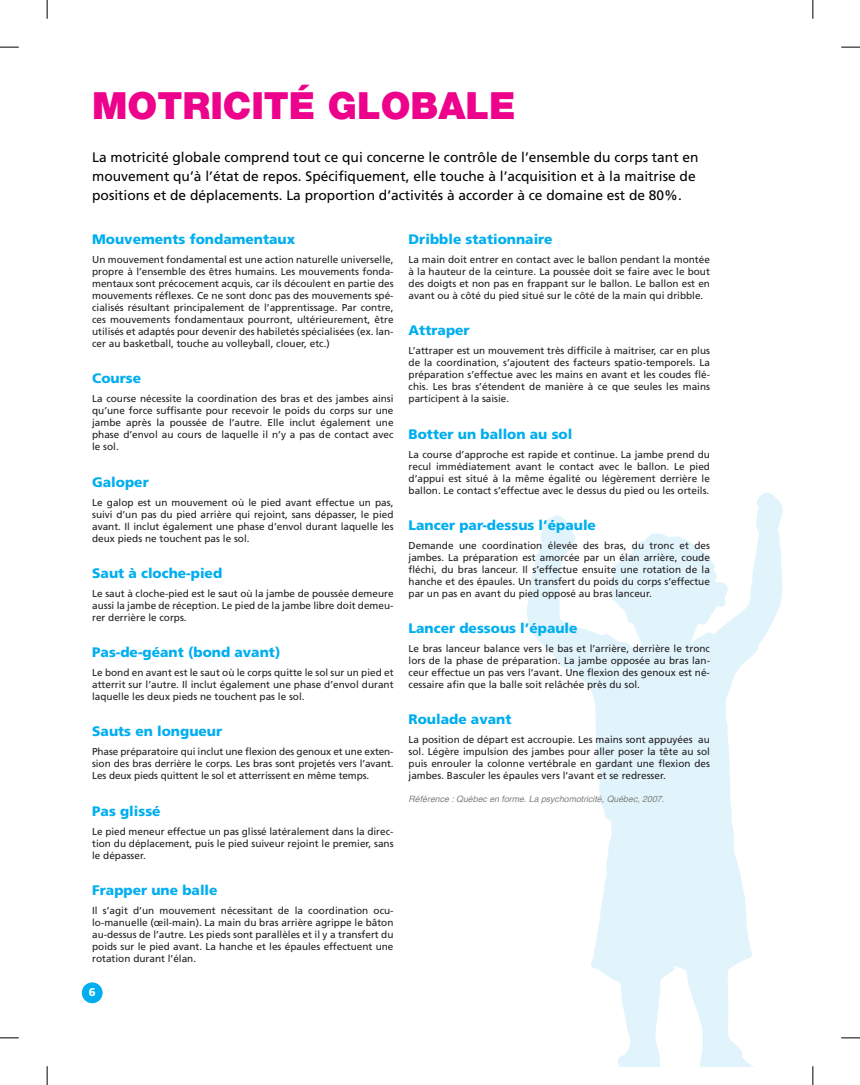
<style>
.page{position:relative;width:860px;height:1085px;background:#fff}
.page>*{position:absolute;margin:0;border:0;box-sizing:border-box;transform-origin:0 0}
.t1{font:900 37.5px "Helvetica Neue LT Std";color:#ed028c}
.t2{font:13.75px/18.8px "Frutiger LT Std";color:#040503}
.t3{font:900 13.75px "Frutiger LT Std";color:#00aeef}
.t4{font:900 11.25px "Frutiger LT Std";color:#fff}
.t5{font:10px/12px "Frutiger LT Std";color:#231f20;text-align:justify}
.t6{font:italic 8.75px "Helvetica";color:#808180}
</style>
<div class="page">
<div style="left:82px;top:982px;width:21px;height:20px;background:#00aeef;border-radius:50%"></div>
<svg style="left:526px;top:493px;width:256px;height:572px"></svg>
<svg style="left:0;top:46px;width:19px;height:2px"></svg>
<svg style="left:841px;top:46px;width:18px;height:2px"></svg>
<svg style="left:0;top:1037px;width:19px;height:1px"></svg>
<svg style="left:841px;top:1037px;width:18px;height:1px"></svg>
<svg style="left:46px;top:0;width:2px;height:19px"></svg>
<svg style="left:46px;top:1066px;width:2px;height:18px"></svg>
<svg style="left:812px;top:0;width:1px;height:19px"></svg>
<svg style="left:812px;top:1066px;width:1px;height:18px"></svg>
<h1 class="t1" style="left:92px;top:83px;width:425px">MOTRICITÉ GLOBALE</h1>
<p class="t2" style="left:92px;top:148px;width:607px">La motricité globale comprend tout ce qui concerne le contrôle de l’ensemble du corps tant en mouvement qu’à l’état de repos. Spécifiquement, elle touche à l’acquisition et à la maitrise de positions et de déplacements. La proportion d’activités à accorder à ce domaine est de 80%.</p>
<h2 class="t3" style="left:92px;top:231px;width:204px">Mouvements fondamentaux</h2>
<p class="t5" style="left:92px;top:254px;width:303px">Un mouvement fondamental est une action naturelle universelle, propre à l’ensemble des êtres humains. Les mouvements fonda&shy;mentaux sont précocement acquis, car ils découlent en partie des mouvements réflexes. Ce ne sont donc pas des mouvements spé&shy;cialisés résultant principalement de l’apprentissage. Par contre, ces mouvements fondamentaux pourront, ultérieurement, être utilisés et adaptés pour devenir des habiletés spécialisées (ex. lan&shy;cer au basketball, touche au volleyball, clouer, etc.)</p>
<h2 class="t3" style="left:92px;top:370px;width:50px">Course</h2>
<p class="t5" style="left:92px;top:393px;width:303px">La course nécessite la coordination des bras et des jambes ainsi qu’une force suffisante pour recevoir le poids du corps sur une jambe après la poussée de l’autre. Elle inclut également une phase d’envol au cours de laquelle il n’y a pas de contact avec le sol.</p>
<h2 class="t3" style="left:92px;top:473px;width:58px">Galoper</h2>
<p class="t5" style="left:92px;top:496px;width:303px">Le galop est un mouvement où le pied avant effectue un pas, suivi d’un pas du pied arrière qui rejoint, sans dépasser, le pied avant. Il inclut également une phase d’envol durant laquelle les deux pieds ne touchent pas le sol.</p>
<h2 class="t3" style="left:92px;top:564px;width:131px">Saut à cloche-pied</h2>
<p class="t5" style="left:92px;top:587px;width:303px">Le saut à cloche-pied est le saut où la jambe de poussée demeure aussi la jambe de réception. Le pied de la jambe libre doit demeu&shy;rer derrière le corps.</p>
<h2 class="t3" style="left:92px;top:643px;width:190px">Pas-de-géant (bond avant)</h2>
<p class="t5" style="left:92px;top:666px;width:303px">Le bond en avant est le saut où le corps quitte le sol sur un pied et atterrit sur l’autre. Il inclut également une phase d’envol durant laquelle les deux pieds ne touchent pas le sol.</p>
<h2 class="t3" style="left:92px;top:723px;width:131px">Sauts en longueur</h2>
<p class="t5" style="left:92px;top:745px;width:303px">Phase préparatoire qui inclut une flexion des genoux et une exten&shy;sion des bras derrière le corps. Les bras sont projetés vers l’avant.<br>Les deux pieds quittent le sol et atterrissent en même temps.</p>
<h2 class="t3" style="left:92px;top:802px;width:70px">Pas glissé</h2>
<p class="t5" style="left:92px;top:825px;width:303px">Le pied meneur effectue un pas glissé latéralement dans la direc&shy;tion du déplacement, puis le pied suiveur rejoint le premier, sans le dépasser.</p>
<h2 class="t3" style="left:92px;top:881px;width:127px">Frapper une balle</h2>
<p class="t5" style="left:92px;top:904px;width:303px">Il s’agit d’un mouvement nécessitant de la coordination ocu&shy;lo-manuelle (œil-main). La main du bras arrière agrippe le bâton au-dessus de l’autre. Les pieds sont parallèles et il y a transfert du poids sur le pied avant. La hanche et les épaules effectuent une rotation durant l’élan.</p>
<h2 class="t3" style="left:408px;top:231px;width:145px">Dribble stationnaire</h2>
<p class="t5" style="left:408px;top:254px;width:303px">La main doit entrer en contact avec le ballon pendant la montée à la hauteur de la ceinture. La poussée doit se faire avec le bout des doigts et non pas en frappant sur le ballon. Le ballon est en avant ou à côté du pied situé sur le côté de la main qui dribble.</p>
<h2 class="t3" style="left:408px;top:322px;width:63px">Attraper</h2>
<p class="t5" style="left:408px;top:345px;width:303px">L’attraper est un mouvement très difficile à maitriser, car en plus de la coordination, s’ajoutent des facteurs spatio-temporels. La préparation s’effectue avec les mains en avant et les coudes flé&shy;chis. Les bras s’étendent de manière à ce que seules les mains participent à la saisie.</p>
<h2 class="t3" style="left:408px;top:425px;width:165px">Botter un ballon au sol</h2>
<p class="t5" style="left:408px;top:448px;width:303px">La course d’approche est rapide et continue. La jambe prend du recul immédiatement avant le contact avec le ballon. Le pied d’appui est situé à la même égalité ou légèrement derrière le ballon. Le contact s’effectue avec le dessus du pied ou les orteils.</p>
<h2 class="t3" style="left:408px;top:516px;width:189px">Lancer par-dessus l’épaule</h2>
<p class="t5" style="left:408px;top:539px;width:303px">Demande une coordination élevée des bras, du tronc et des jambes. La préparation est amorcée par un élan arrière, coude fléchi, du bras lanceur. Il s’effectue ensuite une rotation de la hanche et des épaules. Un transfert du poids du corps s’effectue par un pas en avant du pied opposé au bras lanceur.</p>
<h2 class="t3" style="left:408px;top:619px;width:170px">Lancer dessous l’épaule</h2>
<p class="t5" style="left:408px;top:642px;width:303px">Le bras lanceur balance vers le bas et l’arrière, derrière le tronc lors de la phase de préparation. La jambe opposée au bras lan&shy;ceur effectue un pas vers l’avant. Une flexion des genoux est né&shy;cessaire afin que la balle soit relâchée près du sol.</p>
<h2 class="t3" style="left:408px;top:711px;width:104px">Roulade avant</h2>
<p class="t5" style="left:408px;top:733px;width:303px">La position de départ est accroupie. Les mains sont appuyées au sol. Légère impulsion des jambes pour aller poser la tête au sol puis enrouler la colonne vertébrale en gardant une flexion des jambes. Basculer les épaules vers l’avant et se redresser.</p>
<p class="t6" style="left:408px;top:792px;width:257px">Référence : Québec en forme. La psychomotricité, Québec, 2007.</p>
<p class="t4" style="left:89px;top:985px;width:8px">6</p>
</div>
